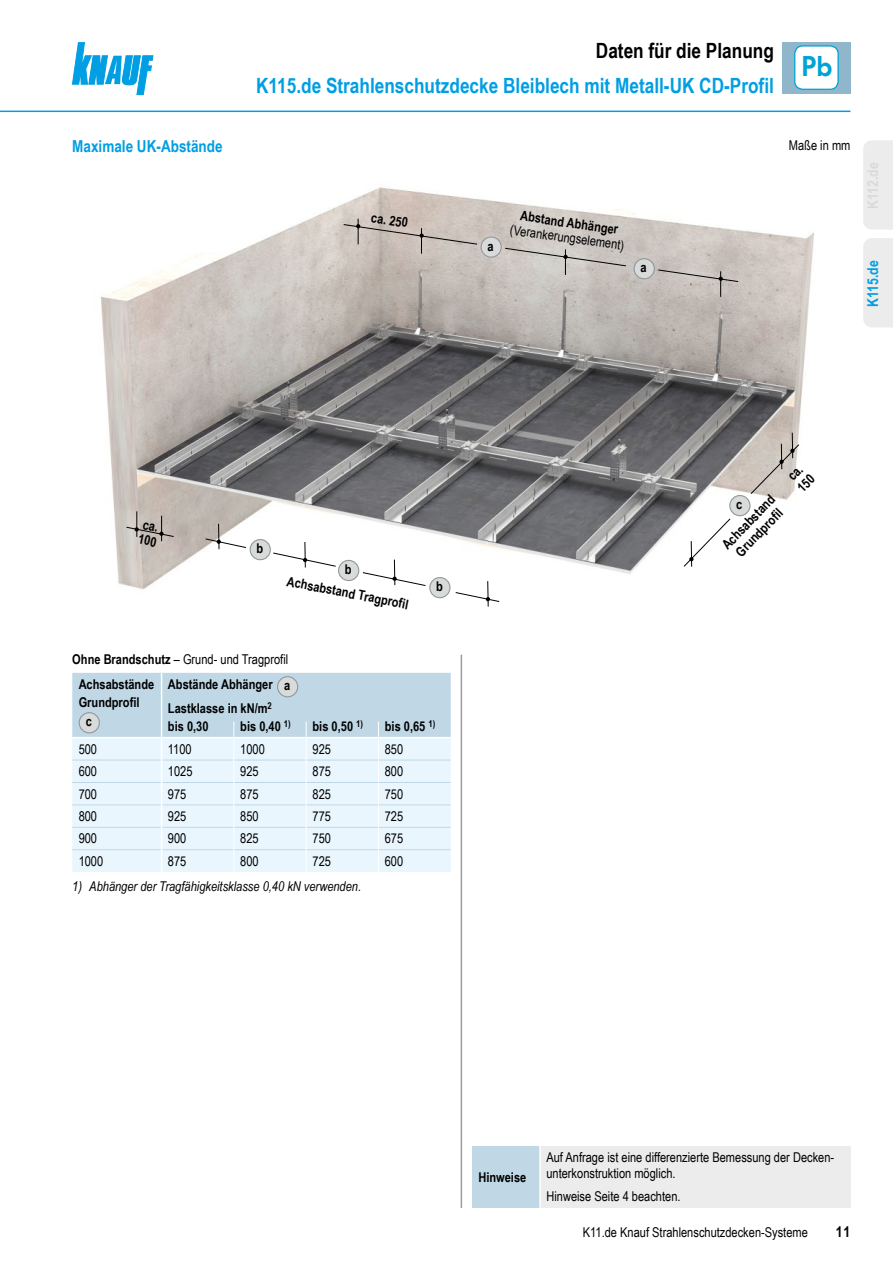
<style>
.page{position:relative;width:893px;height:1263px;background:#fff}
.page>*{position:absolute;margin:0;border:0;box-sizing:border-box;transform-origin:0 0}
.t1{font:30px "Futura Dem";color:#00a3d3;scale:.95 1}
.Ue2_Dbl{font:700 21px "Arial Narrow";color:#009ee3}
.Ue1_Dbl{font:700 21px "Arial Narrow";color:#000}
.IHV_Ue3_11cyan_Planu{font:700 16.5px "Arial Narrow";color:#009ee3}
.System_Reiter_Dbl{font:700 15px "Arial Narrow";color:#009ee3}
.t2{font:700 15px "Arial Narrow";color:#000}
.Hinweis_Text_Dbl{font:13.5px/16.5px "Arial Narrow";color:#000}
.Tab_Text_Dbl{font:13.5px "Arial Narrow";color:#000}
.Tab_Kopf_Dbl{font:700 13.5px "Arial Narrow";color:#000}
.Bemassung_zentriert{font:700 13.5px "Arial Narrow";color:#000}
.Leg_mit_Einzug_Dbl{font:italic 13.5px "Arial Narrow";color:#000}
.Ue5_9schwarz_Dbl{font:13.5px "Arial Narrow";color:#000}
.Hinweis_Text_Abs_o_D{font:13.5px "Arial Narrow";color:#000}
.Bemassung_zentriert-2{font:13.5px "Arial Narrow";color:#000}
.Kreis_grau_Text_zent{font:700 13.5px "Arial Narrow";color:#000}
.Text_rechtsbuendig_D{font:13.5px "Arial Narrow";color:#000}
.Hinweis_Dbl{font:700 13.5px "Arial Narrow";color:#000}
.s1{font-weight:700}
</style>
<div class="page">
<div style="left:782px;top:43px;width:68px;height:51px;background:#8fb6ca"></div>
<img style="left:100px;top:187px;width:714px;height:412px">
<svg style="left:72px;top:43px;width:81px;height:52px"></svg>
<hr style="left:0;top:111px;width:850px;height:1px;background:#009ee3">
<div style="left:795px;top:46px;width:43px;height:43px;background:#fff;border-radius:8px"></div>
<div style="left:794px;top:46px;width:45px;height:44px;border:1px solid #00a3d3;border-radius:8px"></div>
<hr style="left:461px;top:655px;width:1px;height:553px;background:#9c9c9d">
<svg style="left:72px;top:673px;width:379px;height:199px;background:#dcebf5"></svg>
<div style="left:79px;top:713px;width:20px;height:20px;background:#d9dada;border-radius:50%"></div>
<div style="left:79px;top:712px;width:21px;height:21px;border:1px solid #92989c;border-radius:50%"></div>
<div style="left:278px;top:677px;width:20px;height:20px;background:#d9dada;border-radius:50%"></div>
<div style="left:277px;top:676px;width:21px;height:21px;border:1px solid #92989c;border-radius:50%"></div>
<div style="left:472px;top:1146px;width:68px;height:62px;background:#c0d8e6"></div>
<div style="left:540px;top:1146px;width:310px;height:62px;background:#ececec"></div>
<hr style="left:539px;top:1146px;width:2px;height:62px;background:#fff">
<div style="left:730px;top:495px;width:20px;height:21px;background:#d9dada;border-radius:50%"></div>
<div style="left:729px;top:495px;width:21px;height:21px;border:1px solid #92989c;border-radius:50%"></div>
<svg style="left:683px;top:518px;width:48px;height:49px"></svg>
<div style="left:481px;top:237px;width:20px;height:20px;background:#d9dada;border-radius:50%"></div>
<div style="left:480px;top:236px;width:22px;height:22px;border:1px solid #92989c;border-radius:50%"></div>
<div style="left:634px;top:259px;width:20px;height:20px;background:#d9dada;border-radius:50%"></div>
<div style="left:634px;top:258px;width:21px;height:21px;border:1px solid #92989c;border-radius:50%"></div>
<svg style="left:504px;top:247px;width:123px;height:28px;background:#c4c0bb"></svg>
<svg style="left:657px;top:269px;width:82px;height:28px;background:#bfb8b3"></svg>
<svg style="left:343px;top:219px;width:135px;height:35px;background:#c3bab3"></svg>
<div style="left:339px;top:560px;width:20px;height:20px;background:#d9dada;border-radius:50%"></div>
<div style="left:338px;top:560px;width:21px;height:21px;border:1px solid #92989c;border-radius:50%"></div>
<div style="left:430px;top:578px;width:20px;height:20px;background:#d9dada;border-radius:50%"></div>
<div style="left:429px;top:577px;width:21px;height:21px;border:1px solid #92989c;border-radius:50%"></div>
<svg style="left:362px;top:560px;width:64px;height:26px"></svg>
<hr style="left:304px;top:542px;width:2px;height:25px;background:#000">
<svg style="left:272px;top:552px;width:65px;height:15px"></svg>
<hr style="left:487px;top:581px;width:2px;height:26px;background:#000">
<svg style="left:455px;top:592px;width:45px;height:10px"></svg>
<div style="left:250px;top:540px;width:20px;height:20px;background:#d9dada;border-radius:50%"></div>
<div style="left:250px;top:539px;width:21px;height:21px;border:1px solid #92989c;border-radius:50%"></div>
<svg style="left:205px;top:524px;width:42px;height:25px"></svg>
<div style="left:863px;top:140px;width:30px;height:90px;background:#ececec"></div>
<div style="left:863px;top:238px;width:30px;height:89px;background:#ececec"></div>
<svg style="left:750px;top:433px;width:64px;height:62px"></svg>
<svg style="left:126px;top:511px;width:49px;height:36px;background:#bbb3ad"></svg>
<p class="Ue1_Dbl" style="left:596px;top:34px;width:179px">Daten für die Planung</p>
<p class="Ue2_Dbl" style="left:256px;top:70px;width:519px">K115.de Strahlenschutzdecke Bleiblech mit Metall‑UK CD-Profil</p>
<p class="t1" style="left:801px;top:44px;width:35px">Pb</p>
<p class="IHV_Ue3_11cyan_Planu" style="left:72px;top:134px;width:152px">Maximale UK‑Abstände</p>
<p class="Text_rechtsbuendig_D" style="left:789px;top:135px;width:63px">Maße in mm</p>
<p class="Bemassung_zentriert" style="left:373px;top:207px;width:38px;rotate:9deg">ca. 250</p>
<p class="Kreis_grau_Text_zent" style="left:488px;top:236px;width:8px">a</p>
<p class="Bemassung_zentriert" style="left:522px;top:206px;width:100px;rotate:8deg">Abstand Abhänger</p>
<p class="Bemassung_zentriert-2" style="left:512px;top:220px;width:117px;rotate:8deg">(Verankerungselement)</p>
<p class="Kreis_grau_Text_zent" style="left:641px;top:257px;width:8px">a</p>
<p class="System_Reiter_Dbl" style="left:862px;top:307px;width:48px;rotate:-90deg">K115.de</p>
<p class="Kreis_grau_Text_zent" style="left:256px;top:538px;width:8px">b</p>
<p class="Kreis_grau_Text_zent" style="left:345px;top:559px;width:8px">b</p>
<p class="Bemassung_zentriert" style="left:289px;top:571px;width:125px;rotate:11deg">Achsabstand Tragprofil</p>
<p class="Kreis_grau_Text_zent" style="left:436px;top:576px;width:8px">b</p>
<p class="Ue5_9schwarz_Dbl" style="left:72px;top:650px;width:217px"><span class="s1">Ohne Brandschutz</span> – Grund- und Tragprofil</p>
<p class="Tab_Kopf_Dbl" style="left:79px;top:674px;width:77px">Achsabstände</p>
<p class="Tab_Kopf_Dbl" style="left:79px;top:692px;width:62px">Grundprofil</p>
<p class="Kreis_grau_Text_zent" style="left:86px;top:711px;width:8px">c</p>
<p class="Tab_Kopf_Dbl" style="left:168px;top:674px;width:106px">Abstände Abhänger</p>
<p class="Tab_Kopf_Dbl" style="left:168px;top:698px;width:105px">Lastklasse in kN/m<sup>2</sup></p>
<p class="Tab_Kopf_Dbl" style="left:168px;top:716px;width:42px">bis 0,30</p>
<p class="Tab_Kopf_Dbl" style="left:240px;top:716px;width:52px">bis 0,40 <sup>1)</sup></p>
<p class="Tab_Kopf_Dbl" style="left:313px;top:716px;width:52px">bis 0,50 <sup>1)</sup></p>
<p class="Tab_Kopf_Dbl" style="left:385px;top:716px;width:52px">bis 0,65 <sup>1)</sup></p>
<p class="Kreis_grau_Text_zent" style="left:284px;top:675px;width:8px">a</p>
<p class="Tab_Text_Dbl" style="left:79px;top:739px;width:20px">500</p>
<p class="Tab_Text_Dbl" style="left:168px;top:739px;width:25px">1100</p>
<p class="Tab_Text_Dbl" style="left:240px;top:739px;width:26px">1000</p>
<p class="Tab_Text_Dbl" style="left:313px;top:739px;width:20px">925</p>
<p class="Tab_Text_Dbl" style="left:385px;top:739px;width:20px">850</p>
<p class="Tab_Text_Dbl" style="left:79px;top:761px;width:20px">600</p>
<p class="Tab_Text_Dbl" style="left:168px;top:761px;width:26px">1025</p>
<p class="Tab_Text_Dbl" style="left:240px;top:761px;width:20px">925</p>
<p class="Tab_Text_Dbl" style="left:313px;top:761px;width:20px">875</p>
<p class="Tab_Text_Dbl" style="left:385px;top:761px;width:20px">800</p>
<p class="Tab_Text_Dbl" style="left:79px;top:784px;width:20px">700</p>
<p class="Tab_Text_Dbl" style="left:168px;top:784px;width:20px">975</p>
<p class="Tab_Text_Dbl" style="left:240px;top:784px;width:20px">875</p>
<p class="Tab_Text_Dbl" style="left:313px;top:784px;width:20px">825</p>
<p class="Tab_Text_Dbl" style="left:385px;top:784px;width:20px">750</p>
<p class="Tab_Text_Dbl" style="left:79px;top:806px;width:20px">800</p>
<p class="Tab_Text_Dbl" style="left:168px;top:806px;width:20px">925</p>
<p class="Tab_Text_Dbl" style="left:240px;top:806px;width:20px">850</p>
<p class="Tab_Text_Dbl" style="left:313px;top:806px;width:20px">775</p>
<p class="Tab_Text_Dbl" style="left:385px;top:806px;width:20px">725</p>
<p class="Tab_Text_Dbl" style="left:79px;top:829px;width:20px">900</p>
<p class="Tab_Text_Dbl" style="left:168px;top:829px;width:20px">900</p>
<p class="Tab_Text_Dbl" style="left:240px;top:829px;width:20px">825</p>
<p class="Tab_Text_Dbl" style="left:313px;top:829px;width:20px">750</p>
<p class="Tab_Text_Dbl" style="left:385px;top:829px;width:20px">675</p>
<p class="Tab_Text_Dbl" style="left:79px;top:851px;width:26px">1000</p>
<p class="Tab_Text_Dbl" style="left:168px;top:851px;width:20px">875</p>
<p class="Tab_Text_Dbl" style="left:240px;top:851px;width:20px">800</p>
<p class="Tab_Text_Dbl" style="left:313px;top:851px;width:20px">725</p>
<p class="Tab_Text_Dbl" style="left:385px;top:851px;width:20px">600</p>
<p class="Leg_mit_Einzug_Dbl" style="left:72px;top:877px;width:290px">1) Abhänger der Tragfähigkeitsklasse 0,40 kN verwenden.</p>
<p class="Bemassung_zentriert" style="left:717px;top:540px;width:71px;rotate:-46deg">Achsabstand</p>
<p class="Kreis_grau_Text_zent" style="left:736px;top:494px;width:8px">c</p>
<p class="Bemassung_zentriert" style="left:731px;top:547px;width:62px;rotate:-46deg">Grundprofil</p>
<p class="Hinweis_Dbl" style="left:478px;top:1167px;width:49px">Hinweise</p>
<p class="Hinweis_Text_Dbl" style="left:546px;top:1148px;width:289px">Auf Anfrage ist eine differenzierte Bemessung der Decken&shy;unterkonstruktion möglich.</p>
<p class="Hinweis_Text_Abs_o_D" style="left:546px;top:1187px;width:136px">Hinweise Seite 4 beachten.</p>
<p class="Hinweis_Text_Dbl" style="left:583px;top:1224px;width:227px">K11.de Knauf Strahlenschutzdecken-Systeme</p>
<p class="t2" style="left:836px;top:1221px;width:16px">11</p>
</div>
